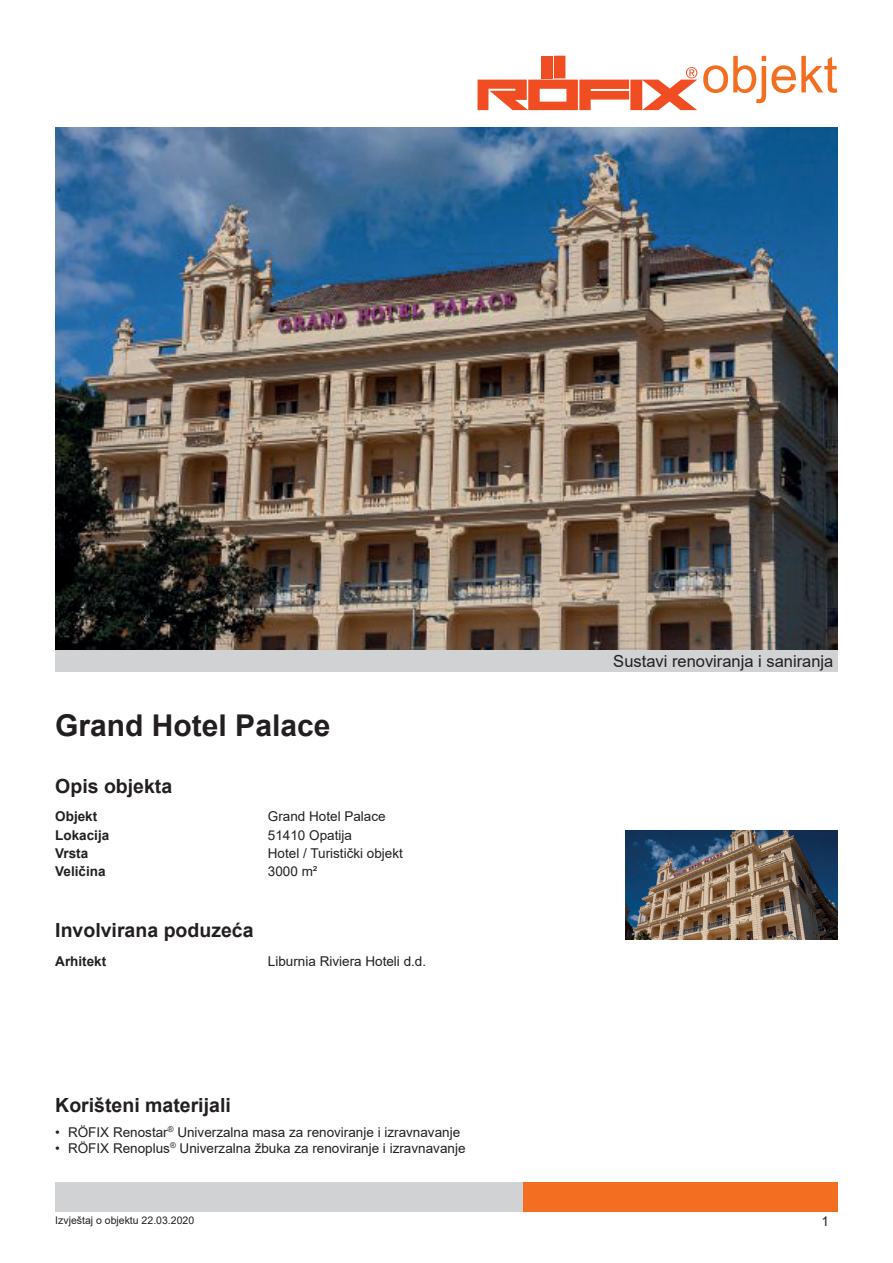
<style>
.page{position:relative;width:893px;height:1263px;background:#fff}
.page>*{position:absolute;margin:0;border:0;box-sizing:border-box;transform-origin:0 0}
.t1{font:51px "Arial";color:#f36e21}
.t2{font:700 30px "Arial";color:#231f20}
.t3{font:700 19.5px "Arial";color:#231f20}
.t4{font:16.5px "Arial";color:#231f20}
.t5{font:13.5px "Arial";color:#231f20}
.t6{font:700 13.5px "Arial";color:#231f20}
.t7{font:10.5px "Arial";color:#231f20}
</style>
<div class="page">
<div style="left:523px;top:1182px;width:315px;height:30px;background:#f36e21"></div>
<div style="left:55px;top:1182px;width:468px;height:30px;background:#d1d2d4"></div>
<div style="left:554px;top:56px;width:11px;height:22px;background:#f04d22"></div>
<div style="left:541px;top:56px;width:11px;height:22px;background:#f04d22"></div>
<svg style="left:478px;top:67px;width:219px;height:43px"></svg>
<img style="left:55px;top:128px;width:783px;height:522px">
<div style="left:55px;top:650px;width:783px;height:21px;background:#d1d2d4"></div>
<img style="left:625px;top:830px;width:213px;height:109px">
<h1 class="t1" style="left:702px;top:39px;width:138px">objekt</h1>
<h2 class="t2" style="left:55px;top:704px;width:277px">Grand Hotel Palace</h2>
<h3 class="t3" style="left:55px;top:772px;width:119px">Opis objekta</h3>
<p class="t6" style="left:55px;top:807px;width:44px">Objekt</p>
<p class="t5" style="left:268px;top:807px;width:119px">Grand Hotel Palace</p>
<p class="t6" style="left:55px;top:825px;width:56px">Lokacija</p>
<p class="t5" style="left:268px;top:825px;width:86px">51410 Opatija</p>
<p class="t6" style="left:55px;top:844px;width:35px">Vrsta</p>
<p class="t5" style="left:268px;top:844px;width:137px">Hotel / Turistički objekt</p>
<p class="t6" style="left:55px;top:862px;width:52px">Veličina</p>
<p class="t5" style="left:268px;top:862px;width:51px">3000 m²</p>
<h3 class="t3" style="left:55px;top:917px;width:200px">Involvirana poduzeća</h3>
<p class="t6" style="left:55px;top:951px;width:53px">Arhitekt</p>
<p class="t5" style="left:268px;top:952px;width:160px">Liburnia Riviera Hoteli d.d.</p>
<h3 class="t3" style="left:55px;top:1091px;width:177px">Korišteni materijali</h3>
<p class="t5" style="left:55px;top:1122px;width:406px">• RÖFIX Renostar<sup>®</sup> Univerzalna masa za renoviranje i izravnavanje</p>
<p class="t5" style="left:55px;top:1139px;width:412px">• RÖFIX Renoplus<sup>®</sup> Univerzalna žbuka za renoviranje i izravnavanje</p>
<p class="t4" style="left:613px;top:650px;width:222px">Sustavi renoviranja i saniranja</p>
<p class="t7" style="left:55px;top:1213px;width:140px">Izvještaj o objektu 22.03.2020</p>
<p class="t5" style="left:821px;top:1212px;width:9px">1</p>
</div>
